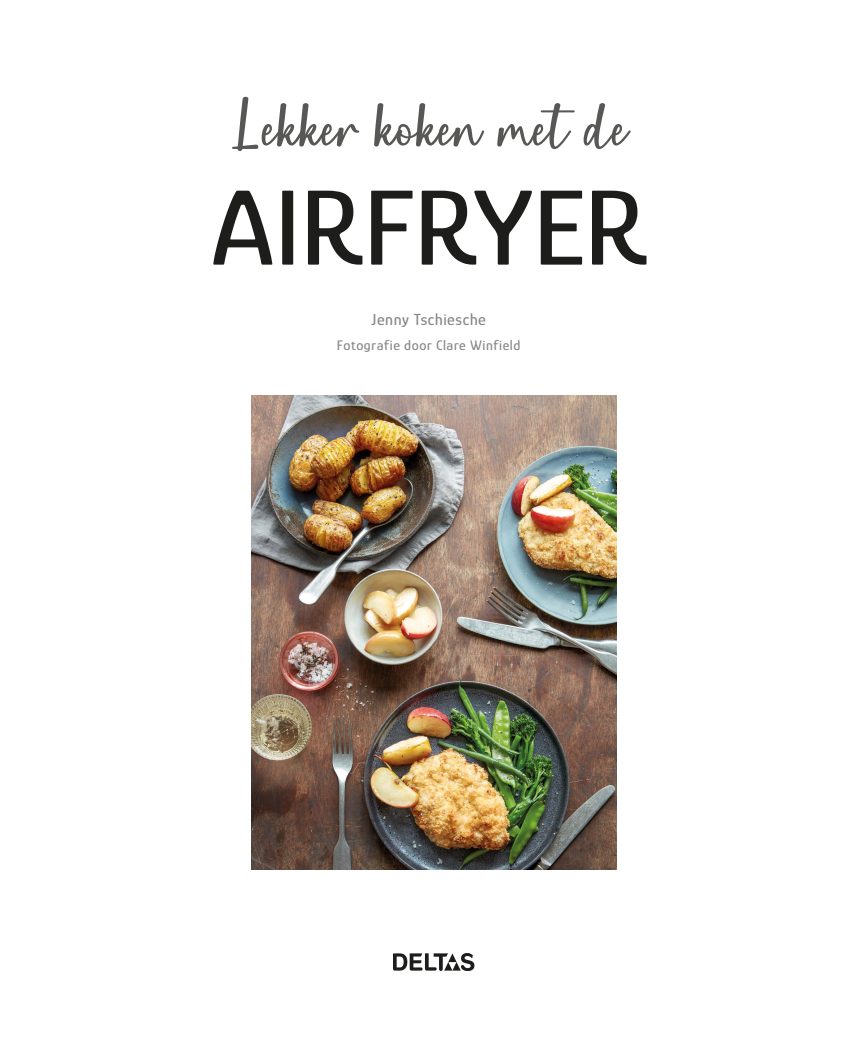
<style>
.page{position:relative;width:851px;height:1051px;background:#fff}
.page>*{position:absolute;margin:0;border:0;box-sizing:border-box;transform-origin:0 0}
.t1{font:500 109.8px "Glory";letter-spacing:-.025em;color:#1d1d1b;scale:1.1 1}
.t2{font:54.9px "Pink Flowers";color:#575756;scale:1.1 1}
.t3{font:500 16.5px "Glory";letter-spacing:.035em;color:#878787}
.t4{font:500 14.25px "Glory";letter-spacing:.04em;color:#878787}
</style>
<div class="page">
<img style="left:251px;top:395px;width:365px;height:473px">
<img style="left:393px;top:953px;width:81px;height:17px">
<h2 class="t2" style="left:229px;top:97px;width:364px">Lekker koken met de</h2>
<h1 class="t1" style="left:209px;top:159px;width:400px">AIRFRYER</h1>
<p class="t3" style="left:371px;top:309px;width:116px">Jenny Tschiesche</p>
<p class="t4" style="left:337px;top:336px;width:185px">Fotografie door Clare Winfield</p>
</div>
